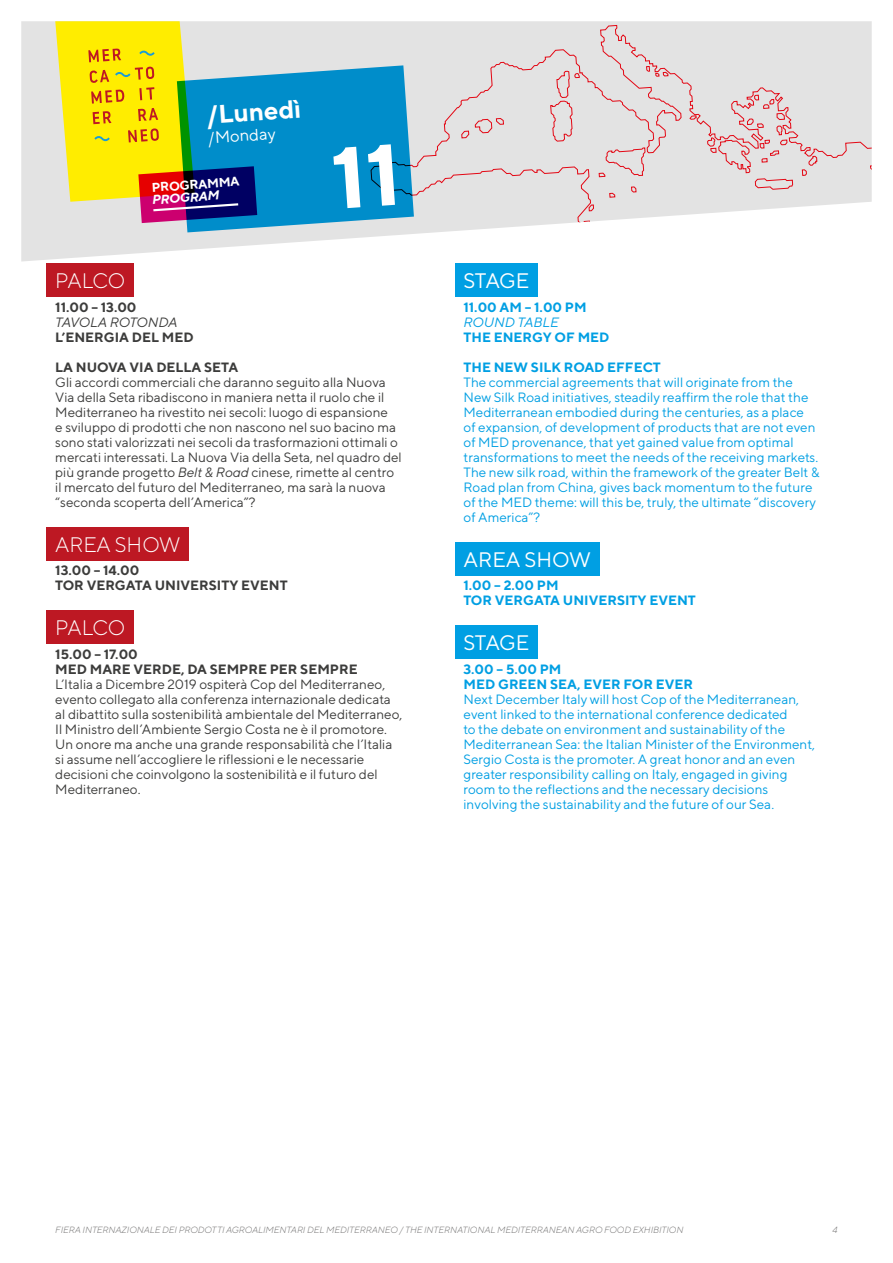
<style>
.page{position:relative;width:893px;height:1263px;background:#fff}
.page>*{position:absolute;margin:0;border:0;box-sizing:border-box;transform-origin:0 0}
.t1{font:700 25.5px "TT Norms";color:#fff}
.t2{font:300 21px "TT Norms";letter-spacing:-.01em;color:#fff}
.t3{font:21px "TT Norms";letter-spacing:-.01em;color:#fff}
.t4{font:16.5px "TT Norms";color:#fff}
.t5{font:13.5px/15px "TT Norms";color:#009fe3}
.t6{font:13.5px/15px "TT Norms";color:#3c3c3b}
.t7{font:700 13.5px/15px "TT Norms";color:#3c3c3b}
.t8{font:700 13.5px/15px "TT Norms";color:#009fe3}
.t9{font:italic 13.5px "TT Norms";letter-spacing:-.04em;color:#3c3c3b}
.t10{font:italic 13.5px "TT Norms";color:#009fe3}
.t11{font:700 12.75px "TT Norms";color:#fff}
.t12{font:italic 700 12.75px "TT Norms";color:#fff}
.t13{font:italic 300 9px "TT Norms";color:#706f6f}
.s1{font-style:italic}
</style>
<div class="page">
<svg style="left:21px;top:21px;width:851px;height:240px"></svg>
<svg style="left:370px;top:25px;width:502px;height:212px;background:#e5e0e0"></svg>
<div style="left:47px;top:264px;width:87px;height:33px;background:#bd1823"></div>
<div style="left:47px;top:527px;width:142px;height:33px;background:#bd1823"></div>
<div style="left:47px;top:611px;width:87px;height:33px;background:#bd1823"></div>
<div style="left:455px;top:264px;width:83px;height:33px;background:#009fe3"></div>
<div style="left:455px;top:542px;width:145px;height:33px;background:#009fe3"></div>
<div style="left:455px;top:626px;width:83px;height:33px;background:#009fe3"></div>
<svg style="left:55px;top:21px;width:359px;height:211px;background:#82af90"></svg>
<h1 class="t1" style="left:205px;top:99px;width:97px;rotate:-4deg">/Lunedì</h1>
<p class="t4" style="left:207px;top:128px;width:70px;rotate:-4deg">/Monday</p>
<p class="t11" style="left:151px;top:179px;width:89px;rotate:-4deg">PROGRAMMA</p>
<p class="t12" style="left:152px;top:192px;width:69px;rotate:-4deg">PROGRAM</p>
<h2 class="t2" style="left:55px;top:268px;width:72px">PALCO</h2>
<p class="t7" style="left:55px;top:299px;width:83px">11.00 – 13.00</p>
<p class="t9" style="left:55px;top:314px;width:124px">TAVOLA ROTONDA</p>
<p class="t7" style="left:55px;top:329px;width:140px">L’ENERGIA DEL MED</p>
<p class="t7" style="left:55px;top:359px;width:184px">LA NUOVA VIA DELLA SETA</p>
<p class="t6" style="left:55px;top:374px;width:348px">Gli accordi commerciali che daranno seguito alla Nuova Via della Seta ribadiscono in maniera netta il ruolo che il Mediterraneo ha rivestito nei secoli: luogo di espansione<br>e sviluppo di prodotti che non nascono nel suo bacino ma sono stati valorizzati nei secoli da trasformazioni ottimali o mercati interessati. La Nuova Via della Seta, nel quadro del più grande progetto <span class="s1">Belt &amp; Road</span> cinese, rimette al centro il mercato del futuro del Mediterraneo, ma sarà la nuova “seconda scoperta dell’America”?</p>
<h2 class="t2" style="left:55px;top:531px;width:127px">AREA SHOW</h2>
<p class="t7" style="left:55px;top:562px;width:234px">13.00 – 14.00<br>TOR VERGATA UNIVERSITY EVENT</p>
<h2 class="t2" style="left:55px;top:615px;width:72px">PALCO</h2>
<p class="t7" style="left:55px;top:646px;width:304px">15.00 – 17.00<br>MED MARE VERDE, DA SEMPRE PER SEMPRE</p>
<p class="t6" style="left:55px;top:676px;width:349px">L’Italia a Dicembre 2019 ospiterà Cop del Mediterraneo, evento collegato alla conferenza internazionale dedicata al dibattito sulla sostenibilità ambientale del Mediterraneo, Il Ministro dell’Ambiente Sergio Costa ne è il promotore.<br>Un onore ma anche una grande responsabilità che l’Italia si assume nell’accogliere le riflessioni e le necessarie decisioni che coinvolgono la sostenibilità e il futuro del Mediterraneo.</p>
<h2 class="t3" style="left:463px;top:268px;width:67px">STAGE</h2>
<p class="t8" style="left:463px;top:299px;width:125px">11.00 AM – 1.00 PM</p>
<p class="t10" style="left:463px;top:314px;width:97px">ROUND TABLE</p>
<p class="t8" style="left:463px;top:329px;width:147px">THE ENERGY OF MED</p>
<p class="t8" style="left:463px;top:359px;width:199px">THE NEW SILK ROAD EFFECT</p>
<p class="t5" style="left:463px;top:374px;width:357px">The commercial agreements that will originate from the New Silk Road initiatives, steadily reaffirm the role that the Mediterranean embodied during the centuries, as a place of expansion, of development of products that are not even of MED provenance, that yet gained value from optimal transformations to meet the needs of the receiving markets.<br>The new silk road, within the framework of the greater Belt &amp; Road plan from China, gives back momentum to the future of the MED theme: will this be, truly, the ultimate “discovery of America”?</p>
<h2 class="t3" style="left:463px;top:546px;width:129px">AREA SHOW</h2>
<p class="t8" style="left:463px;top:577px;width:234px">1.00 – 2.00 PM<br>TOR VERGATA UNIVERSITY EVENT</p>
<h2 class="t3" style="left:463px;top:630px;width:67px">STAGE</h2>
<p class="t8" style="left:463px;top:661px;width:231px">3.00 – 5.00 PM<br>MED GREEN SEA, EVER FOR EVER</p>
<p class="t5" style="left:463px;top:691px;width:353px">Next December Italy will host Cop of the Mediterranean, event linked to the international conference dedicated<br>to the debate on environment and sustainability of the Mediterranean Sea: the Italian Minister of the Environment, Sergio Costa is the promoter. A great honor and an even greater responsibility calling on Italy, engaged in giving room to the reflections and the necessary decisions involving the sustainability and the future of our Sea.</p>
<p class="t13" style="left:55px;top:1225px;width:630px">FIERA INTERNAZIONALE DEI PRODOTTI AGROALIMENTARI DEL MEDITERRANEO / THE INTERNATIONAL MEDITERRANEAN AGRO FOOD EXHIBITION</p>
<p class="t13" style="left:833px;top:1225px;width:7px">4</p>
</div>
